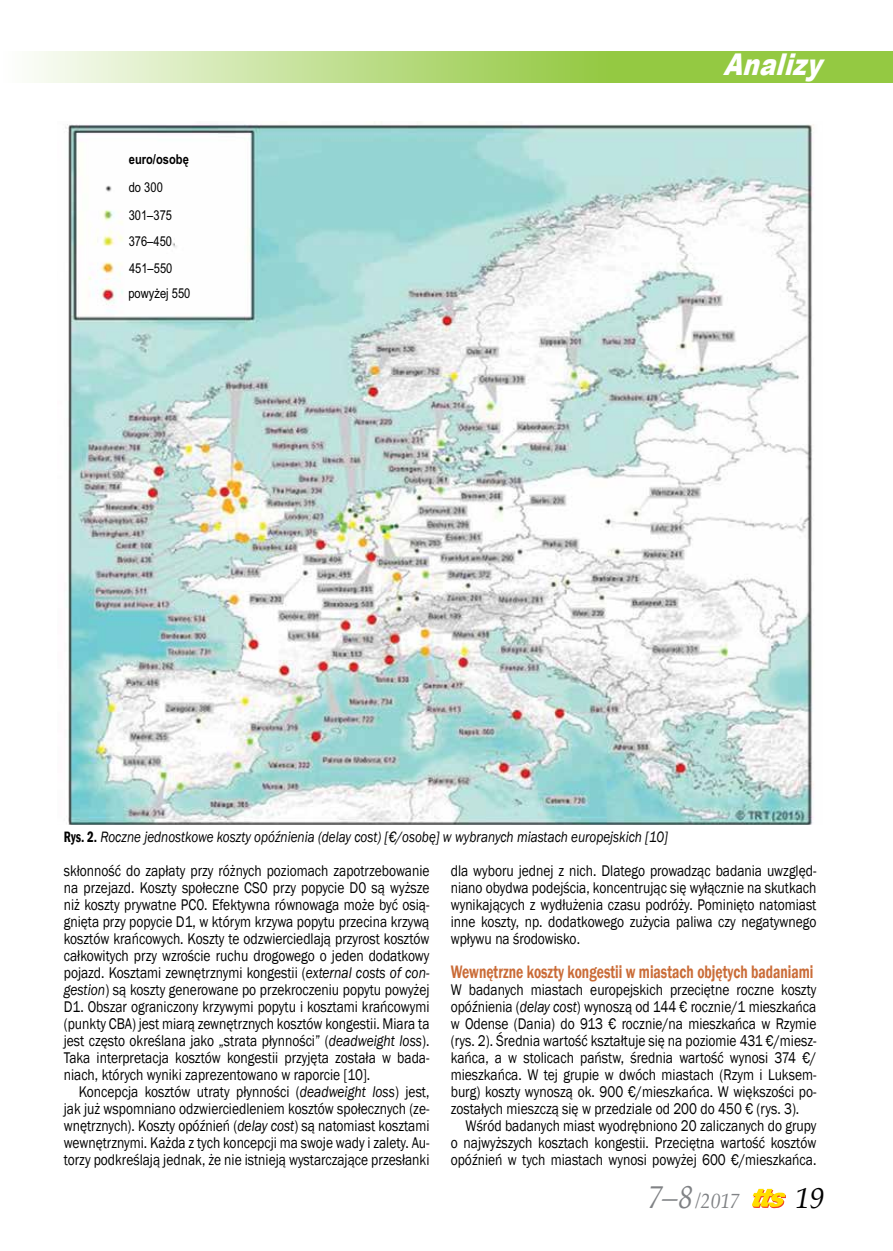
<style>
.page{position:relative;width:893px;height:1251px;background:#fff}
.page>*{position:absolute;margin:0;border:0;box-sizing:border-box;transform-origin:0 0}
.t1{font:italic 900 30px "Arial";color:#fff;scale:.8 1}
.t2{font:italic 30px "Palatino Linotype";color:#000}
.t3{font:italic 21.45px "Palatino Linotype";color:#808285;scale:.91 1}
.t4{font:600 18.6px "Franklin Gothic";color:#ca6c38;scale:.73 1}
.t5{font:15.9px/17px "Franklin Gothic";color:#000;text-align:justify;scale:.85 1}
.t6{font:italic 15.45px "Franklin Gothic";color:#000;scale:.85 1}
.t7{font:13.65px/26.1px "Arial Narrow";color:#000}
.t8{font:700 13.65px "Arial Narrow";color:#000}
.s1{font-weight:600;font-style:normal;font-stretch:condensed}
.s2{font-style:italic}
.s3{font-size:33px}
</style>
<div class="page">
<svg style="left:752px;top:1188px;width:34px;height:19px"></svg>
<img style="left:65px;top:124px;width:749px;height:700px">
<svg style="left:32px;top:51px;width:861px;height:32px;background:#b4d97b"></svg>
<p class="t8" style="left:129px;top:154px;width:62px">euro/osobę</p>
<p class="t7" style="left:129px;top:176px;width:36px">do 300</p>
<p class="t7" style="left:129px;top:203px;width:45px">301–375<br>376–450</p>
<p class="t7" style="left:128px;top:257px;width:63px;line-height:25.2px">451–550 powyżej 550</p>
<h1 class="t1" style="left:723px;top:43px;width:137px">Analizy</h1>
<p class="t6" style="left:64px;top:826px;width:712px"><span class="s1">Rys. 2.</span> Roczne jednostkowe koszty opóźnienia (delay cost) [€/osobę] w wybranych miastach europejskich [10]</p>
<p class="t5" style="left:64px;top:862px;width:432px">skłonność do zapłaty przy różnych poziomach zapotrzebowanie na przejazd. Koszty społeczne CS0 przy popycie D0 są wyższe niż koszty prywatne PC0. Efektywna równowaga może być osią&shy;gnięta przy popycie D1, w którym krzywa popytu przecina krzywą kosztów krańcowych. Koszty te odzwierciedlają przyrost kosztów całkowitych przy wzroście ruchu drogowego o jeden dodatkowy pojazd. Kosztami zewnętrznymi kongestii (<span class="s2">external costs of con&shy;gestion</span>) są koszty generowane po przekroczeniu popytu powyżej D1. Obszar ograniczony krzywymi popytu i kosztami krańcowymi (punkty CBA) jest miarą zewnętrznych kosztów kongestii. Miara ta jest często określana jako „strata płynności” (<span class="s2">deadweight loss</span>).<br>Taka interpretacja kosztów kongestii przyjęta została w bada&shy;niach, których wyniki zaprezentowano w raporcie [10].</p>
<p class="t5" style="left:64px;top:1082px;width:432px;text-indent:15px">Koncepcja kosztów utraty płynności (<span class="s2">deadweight loss</span>) jest, jak już wspomniano odzwierciedleniem kosztów społecznych (ze&shy;wnętrznych). Koszty opóźnień (<span class="s2">delay cost</span>) są natomiast kosztami wewnętrznymi. Każda z tych koncepcji ma swoje wady i zalety. Au&shy;torzy podkreślają jednak, że nie istnieją wystarczające przesłanki</p>
<p class="t5" style="left:451px;top:862px;width:432px">dla wyboru jednej z nich. Dlatego prowadząc badania uwzględ&shy;niano obydwa podejścia, koncentrując się wyłącznie na skutkach wynikających z wydłużenia czasu podróży. Pominięto natomiast inne koszty, np. dodatkowego zużycia paliwa czy negatywnego wpływu na środowisko.</p>
<p class="t4" style="left:451px;top:959px;width:498px">Wewnętrzne koszty kongestii w miastach objętych badaniami</p>
<p class="t5" style="left:451px;top:980px;width:432px">W badanych miastach europejskich przeciętne roczne koszty opóźnienia (<span class="s2">delay cost</span>) wynoszą od 144 € rocznie/1 mieszkańca w Odense (Dania) do 913 € rocznie/na mieszkańca w Rzymie (rys. 2). Średnia wartość kształtuje się na poziomie 431 €/miesz&shy;kańca, a w stolicach państw, średnia wartość wynosi 374 €/ mieszkańca. W tej grupie w dwóch miastach (Rzym i Luksem&shy;burg) koszty wynoszą ok. 900 €/mieszkańca. W większości po&shy;zostałych mieszczą się w przedziale od 200 do 450 € (rys. 3).</p>
<p class="t5" style="left:451px;top:1116px;width:432px;text-indent:15px">Wśród badanych miast wyodrębniono 20 zaliczanych do grupy o najwyższych kosztach kongestii. Przeciętna wartość kosztów opóźnień w tych miastach wynosi powyżej 600 €/mieszkańca.</p>
<h2 class="t3" style="left:648px;top:1185px;width:102px"><span class="s3">7–8</span> /2017</h2>
<h1 class="t2" style="left:795px;top:1176px;width:31px">19</h1>
</div>
